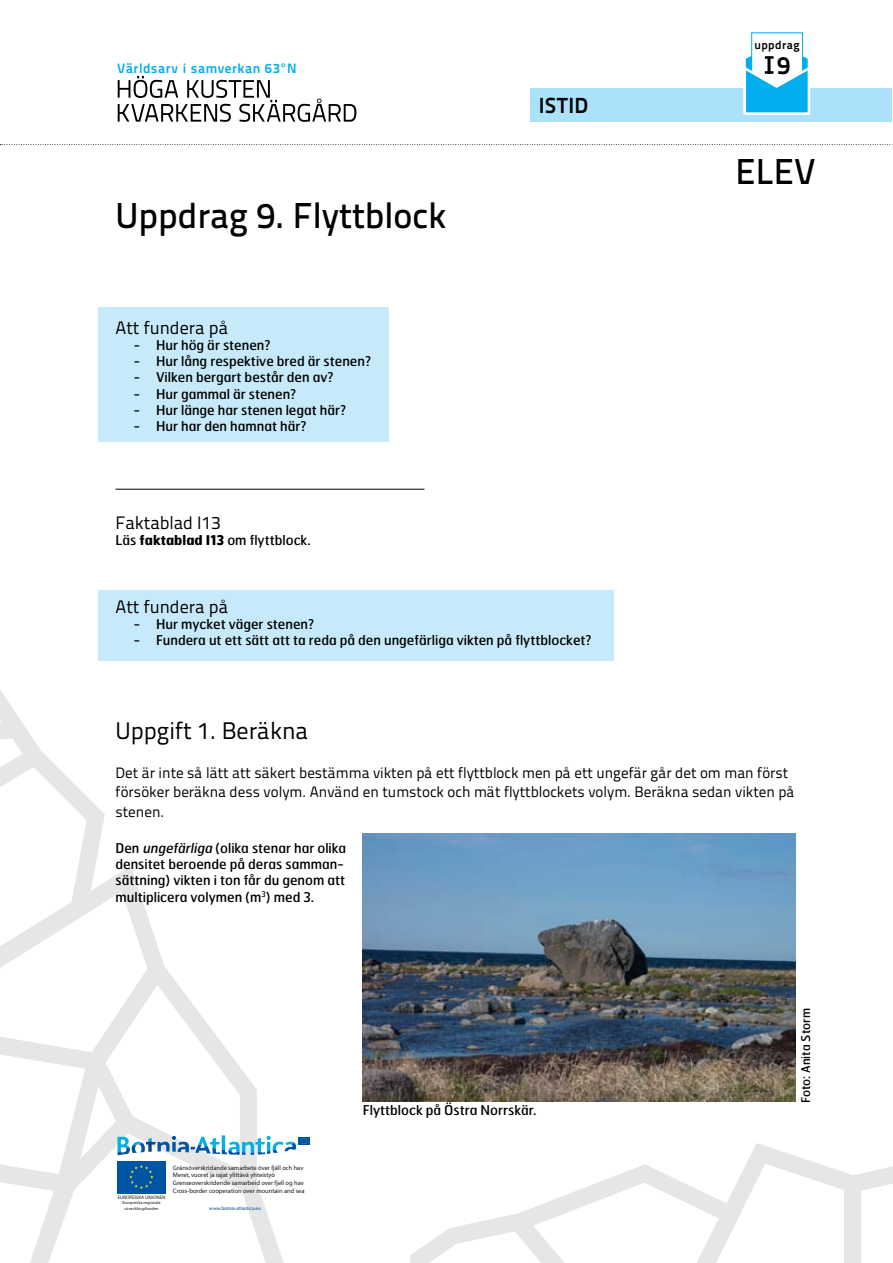
<style>
.page{position:relative;width:893px;height:1263px;background:#fff}
.page>*{position:absolute;margin:0;border:0;box-sizing:border-box;transform-origin:0 0}
.t1{font:36px "Titillium Text 14 L 600 wt";color:#000}
.t2{font:25.2px "Titillium Text 14 L 800 wt";color:#000}
.t3{font:24px "Titillium Text 14 L 400 wt";color:#000}
.t4{font:21.9px "Titillium Text 14 L 800 wt";letter-spacing:.02em;color:#000}
.t5{font:18px "Titillium Text 14 L 400 wt";color:#000}
.t6{font:15px/19.5px "Titillium Text 14 L 400 wt";color:#000}
.t7{font:13.65px "Titillium Text 14 L 800 wt";letter-spacing:.04em;color:#00aeef}
.t8{font:13.5px/16.2px "Hermes";color:#000}
.t9{font:12px "Hermes";color:#000}
.t10{font:11.7px "Titillium Text 14 L 800 wt";letter-spacing:.04em;color:#000}
.t11{font:6.45px/7.8px "Myriad";color:#1a171b}
.t12{font:4.95px "Myriad Pro";color:#004492}
.t13{font:4.95px "Myriad";color:#1a171b}
.t14{font:4.35px/5.1px "Myriad";letter-spacing:.01em;color:#1a171b;text-align:center}
.s1{font-weight:700}
.s2{font-style:italic}
</style>
<div class="page">
<svg style="left:410px;top:1143px;width:483px;height:120px"></svg>
<svg style="left:0;top:144px;width:893px;height:1px"></svg>
<svg style="left:118px;top:76px;width:238px;height:46px"></svg>
<div style="left:530px;top:88px;width:361px;height:33px;background:#abe1fa"></div>
<svg style="left:743px;top:40px;width:68px;height:75px"></svg>
<svg style="left:0;top:660px;width:363px;height:603px"></svg>
<div style="left:98px;top:308px;width:290px;height:134px;background:#c7eafb"></div>
<div style="left:98px;top:590px;width:515px;height:70px;background:#c7eafb"></div>
<img style="left:363px;top:833px;width:433px;height:268px">
<hr style="left:116px;top:489px;width:308px;height:1px;background:#000">
<p class="t7" style="left:117px;top:60px;width:181px">Världsarv i samverkan 63°N</p>
<h1 class="t1" style="left:116px;top:194px;width:332px">Uppdrag 9. Flyttblock</h1>
<h3 class="t5" style="left:116px;top:317px;width:114px">Att fundera på</h3>
<p class="t8" style="left:134px;top:337px;width:138px">- Hur hög är stenen?</p>
<p class="t8" style="left:134px;top:353px;width:239px">- Hur lång respektive bred är stenen?</p>
<p class="t8" style="left:134px;top:369px;width:201px">- Vilken bergart består den av?</p>
<p class="t8" style="left:134px;top:386px;width:164px">- Hur gammal är stenen?</p>
<p class="t8" style="left:134px;top:402px;width:214px">- Hur länge har stenen legat här?</p>
<p class="t8" style="left:134px;top:418px;width:174px">- Hur har den hamnat här?</p>
<h3 class="t5" style="left:116px;top:511px;width:107px">Faktablad I13</h3>
<p class="t8" style="left:116px;top:532px;width:197px">Läs <span class="s1">faktablad I13</span> om flyttblock.</p>
<h3 class="t4" style="left:539px;top:91px;width:51px">ISTID</h3>
<h3 class="t5" style="left:116px;top:596px;width:114px">Att fundera på</h3>
<p class="t8" style="left:134px;top:616px;width:182px">- Hur mycket väger stenen?</p>
<p class="t8" style="left:134px;top:632px;width:459px">- Fundera ut ett sätt att ta reda på den ungefärliga vikten på flyttblocket?</p>
<p class="t10" style="left:754px;top:38px;width:47px">uppdrag</p>
<h2 class="t2" style="left:766px;top:49px;width:26px">I9</h2>
<h1 class="t1" style="left:736px;top:150px;width:82px">ELEV</h1>
<h3 class="t3" style="left:116px;top:716px;width:194px">Uppgift 1. Beräkna</h3>
<p class="t6" style="left:116px;top:763px;width:681px">Det är inte så lätt att säkert bestämma vikten på ett flyttblock men på ett ungefär går det om man först försöker beräkna dess volym. Använd en tumstock och mät flyttblockets volym. Beräkna sedan vikten på stenen.</p>
<p class="t8" style="left:116px;top:840px;width:232px">Den <span class="s2">ungefärliga</span> (olika stenar har olika densitet beroende på deras samman&shy;sättning) vikten i ton får du genom att multiplicera volymen (m<sup>3</sup>) med 3.</p>
<p class="t13" style="left:118px;top:1195px;width:49px">EUROPEISKA UNIONEN</p>
<p class="t14" style="left:122px;top:1200px;width:40px">Europeiska regionala utvecklingsfonden</p>
<p class="t11" style="left:173px;top:1164px;width:133px">Gränsöverskridande samarbete över fjäll och hav Meret, vuoret ja rajat ylittävä yhteistyö Grenseoverskridende samarbeid over fjell og hav Cross-border cooperation over mountain and sea</p>
<p class="t12" style="left:209px;top:1205px;width:53px">www.botnia-atlantica.eu</p>
<p class="t8" style="left:363px;top:1102px;width:175px">Flyttblock på Östra Norrskär.</p>
<p class="t9" style="left:799px;top:1103px;width:96px;rotate:-90deg">Foto: Anita Storm</p>
</div>
